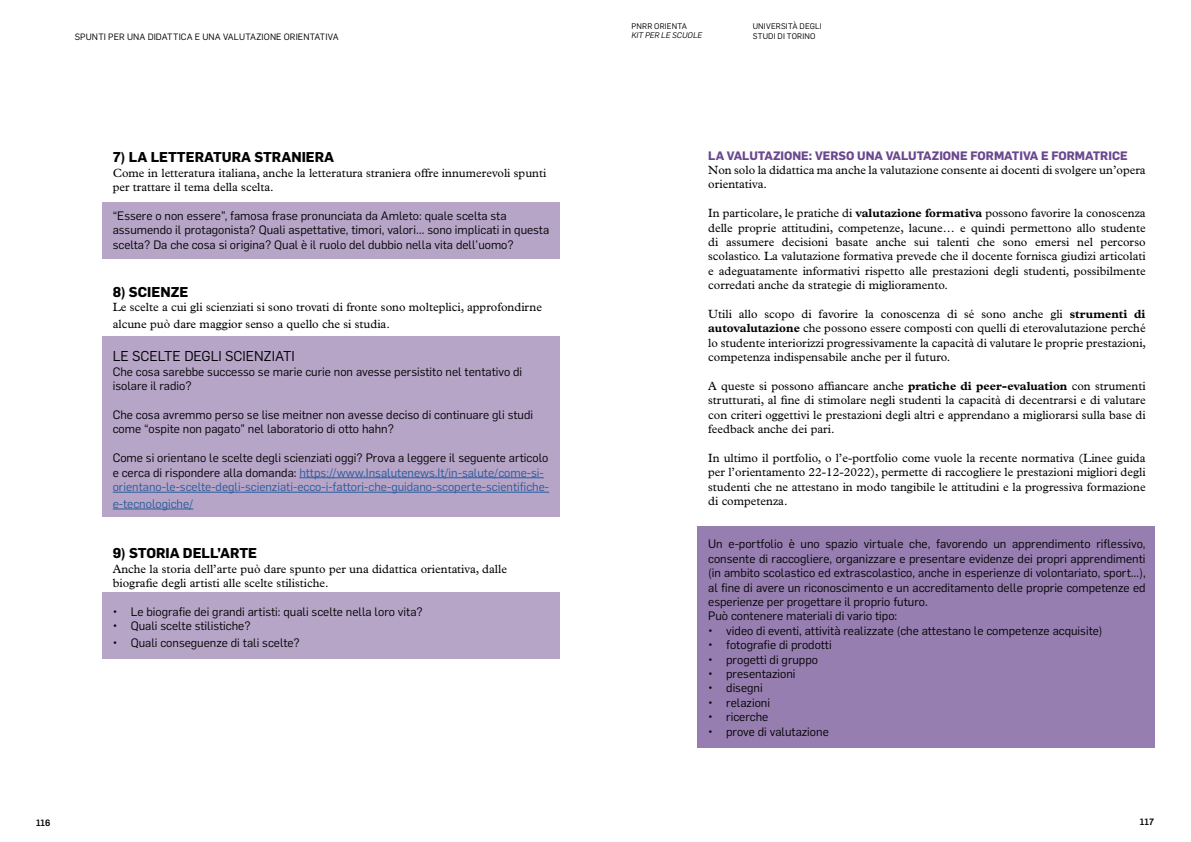
<style>
.page{position:relative;width:1191px;height:842px;background:#fff}
.page>*{position:absolute;margin:0;border:0;box-sizing:border-box;transform-origin:0 0}
.t1{font:700 14px "Flama";color:#020203}
.t2{font:14px "Flama";color:#020203}
.t3{font:12px/14.4px "Plantin Std";color:#020203}
.t4{font:12px/14.4px "Flama";color:#020203}
.t5{font:12px/14.4px "Flama";color:#275b9b}
.t6{font:700 12px "Flama";color:#6b478f}
.t7{font:9px "Flama";letter-spacing:.01em;color:#000}
.t8{font:500 9px "Flama";color:#000}
.t9{font:8px/9.6px "Flama";letter-spacing:.015em;color:#000}
.t10{font:italic 8px "Flama";letter-spacing:.005em;color:#000}
.s1{color:#020203}
.s2{font-weight:700}
</style>
<div class="page">
<div style="left:102px;top:592px;width:457px;height:67px;background:#b7a5c8"></div>
<div style="left:102px;top:336px;width:457px;height:181px;background:#b7a5c8"></div>
<div style="left:697px;top:526px;width:458px;height:222px;background:#977eb0"></div>
<div style="left:102px;top:202px;width:457px;height:57px;background:#b7a5c8"></div>
<hr style="left:299px;top:477px;width:245px;height:1px;background:#275b9b">
<hr style="left:113px;top:492px;width:436px;height:1px;background:#275b9b">
<hr style="left:113px;top:509px;width:80px;height:1px;background:#275b9b">
<p class="t9" style="left:631px;top:21px;width:57px">PNRR ORIENTA</p>
<p class="t7" style="left:75px;top:31px;width:265px">SPUNTI PER UNA DIDATTICA E UNA VALUTAZIONE ORIENTATIVA</p>
<p class="t10" style="left:631px;top:30px;width:72px">KIT PER LE SCUOLE</p>
<p class="t9" style="left:752px;top:21px;width:70px">UNIVERSITÀ DEGLI<br>STUDI DI TORINO</p>
<p class="t1" style="left:113px;top:147px;width:223px">7) LA LETTERATURA STRANIERA</p>
<p class="t3" style="left:113px;top:165px;width:435px">Come in letteratura italiana, anche la letteratura straniera offre innumerevoli spunti per trattare il tema della scelta.</p>
<p class="t4" style="left:113px;top:208px;width:438px">“Essere o non essere”, famosa frase pronunciata da Amleto: quale scelta sta assumendo il protagonista? Quali aspettative, timori, valori… sono implicati in questa scelta? Da che cosa si origina? Qual è il ruolo del dubbio nella vita dell’uomo?</p>
<p class="t1" style="left:113px;top:281px;width:77px">8) SCIENZE</p>
<p class="t3" style="left:113px;top:299px;width:431px;line-height:16.8px">Le scelte a cui gli scienziati si sono trovati di fronte sono molteplici, approfondirne alcune può dare maggior senso a quello che si studia.</p>
<p class="t2" style="left:113px;top:347px;width:184px">LE SCELTE DEGLI SCIENZIATI</p>
<p class="t4" style="left:113px;top:364px;width:411px">Che cosa sarebbe successo se marie curie non avesse persistito nel tentativo di isolare il radio?</p>
<p class="t4" style="left:113px;top:407px;width:422px">Che cosa avremmo perso se lise meitner non avesse deciso di continuare gli studi come “ospite non pagato” nel laboratorio di otto hahn?</p>
<p class="t5" style="left:113px;top:450px;width:438px"><span class="s1">Come si orientano le scelte degli scienziati oggi? Prova a leggere il seguente articolo e cerca di rispondere alla domanda:</span> https://www.Insalutenews.It/in-salute/come-si&shy;orientano-le-scelte-degli-scienziati-ecco-i-fattori-che-guidano-scoperte-scientifiche-</p>
<p class="t5" style="left:113px;top:496px;width:82px">e-tecnologiche/</p>
<p class="t1" style="left:113px;top:543px;width:146px">9) STORIA DELL’ARTE</p>
<p class="t3" style="left:113px;top:561px;width:396px">Anche la storia dell’arte può dare spunto per una didattica orientativa, dalle biografie degli artisti alle scelte stilistiche.</p>
<p class="t4" style="left:113px;top:604px;width:312px">• Le biografie dei grandi artisti: quali scelte nella loro vita?</p>
<p class="t4" style="left:113px;top:618px;width:139px">• Quali scelte stilistiche?</p>
<p class="t4" style="left:113px;top:635px;width:189px">• Quali conseguenze di tali scelte?</p>
<p class="t6" style="left:708px;top:147px;width:421px">LA VALUTAZIONE: VERSO UNA VALUTAZIONE FORMATIVA E FORMATRICE</p>
<p class="t3" style="left:708px;top:163px;width:439px">Non solo la didattica ma anche la valutazione consente ai docenti di svolgere un’opera orientativa.</p>
<p class="t3" style="left:708px;top:206px;width:439px;text-align:justify">In particolare, le pratiche di <span class="s2">valutazione formativa</span> possono favorire la conoscenza delle proprie attitudini, competenze, lacune… e quindi permettono allo studente di assumere decisioni basate anche sui talenti che sono emersi nel percorso scolastico. La valutazione formativa prevede che il docente fornisca giudizi articolati e adeguatamente informativi rispetto alle prestazioni degli studenti, possibilmente corredati anche da strategie di miglioramento.</p>
<p class="t3" style="left:708px;top:307px;width:439px;text-align:justify">Utili allo scopo di favorire la conoscenza di sé sono anche gli <span class="s2">strumenti di autovalutazione</span> che possono essere composti con quelli di eterovalutazione perché lo studente interiorizzi progressivamente la capacità di valutare le proprie prestazioni, competenza indispensabile anche per il futuro.</p>
<p class="t3" style="left:708px;top:379px;width:439px;text-align:justify">A queste si possono affiancare anche <span class="s2">pratiche di peer-evaluation</span> con strumenti strutturati, al fine di stimolare negli studenti la capacità di decentrarsi e di valutare con criteri oggettivi le prestazioni degli altri e apprendano a migliorarsi sulla base di feedback anche dei pari.</p>
<p class="t3" style="left:708px;top:451px;width:439px;text-align:justify">In ultimo il portfolio, o l’e-portfolio come vuole la recente normativa (Linee guida per l’orientamento 22-12-2022), permette di raccogliere le prestazioni migliori degli studenti che ne attestano in modo tangibile le attitudini e la progressiva formazione di competenza.</p>
<p class="t4" style="left:708px;top:536px;width:439px">Un e-portfolio è uno spazio virtuale che, favorendo un apprendimento riflessivo, consente di raccogliere, organizzare e presentare evidenze dei propri apprendimenti (in ambito scolastico ed extrascolastico, anche in esperienze di volontariato, sport…), al fine di avere un riconoscimento e un accreditamento delle proprie competenze ed esperienze per progettare il proprio futuro.<br>Può contenere materiali di vario tipo:</p>
<p class="t4" style="left:708px;top:623px;width:396px">• video di eventi, attività realizzate (che attestano le competenze acquisite)</p>
<p class="t4" style="left:708px;top:637px;width:125px">• fotografie di prodotti</p>
<p class="t4" style="left:708px;top:651px;width:111px">• progetti di gruppo</p>
<p class="t4" style="left:708px;top:666px;width:89px">• presentazioni</p>
<p class="t4" style="left:708px;top:680px;width:56px">• disegni</p>
<p class="t4" style="left:708px;top:695px;width:63px">• relazioni</p>
<p class="t4" style="left:708px;top:709px;width:62px">• ricerche</p>
<p class="t4" style="left:708px;top:723px;width:122px">• prove di valutazione</p>
<p class="t8" style="left:36px;top:816px;width:16px">116</p>
<p class="t8" style="left:1139px;top:816px;width:16px">117</p>
</div>
